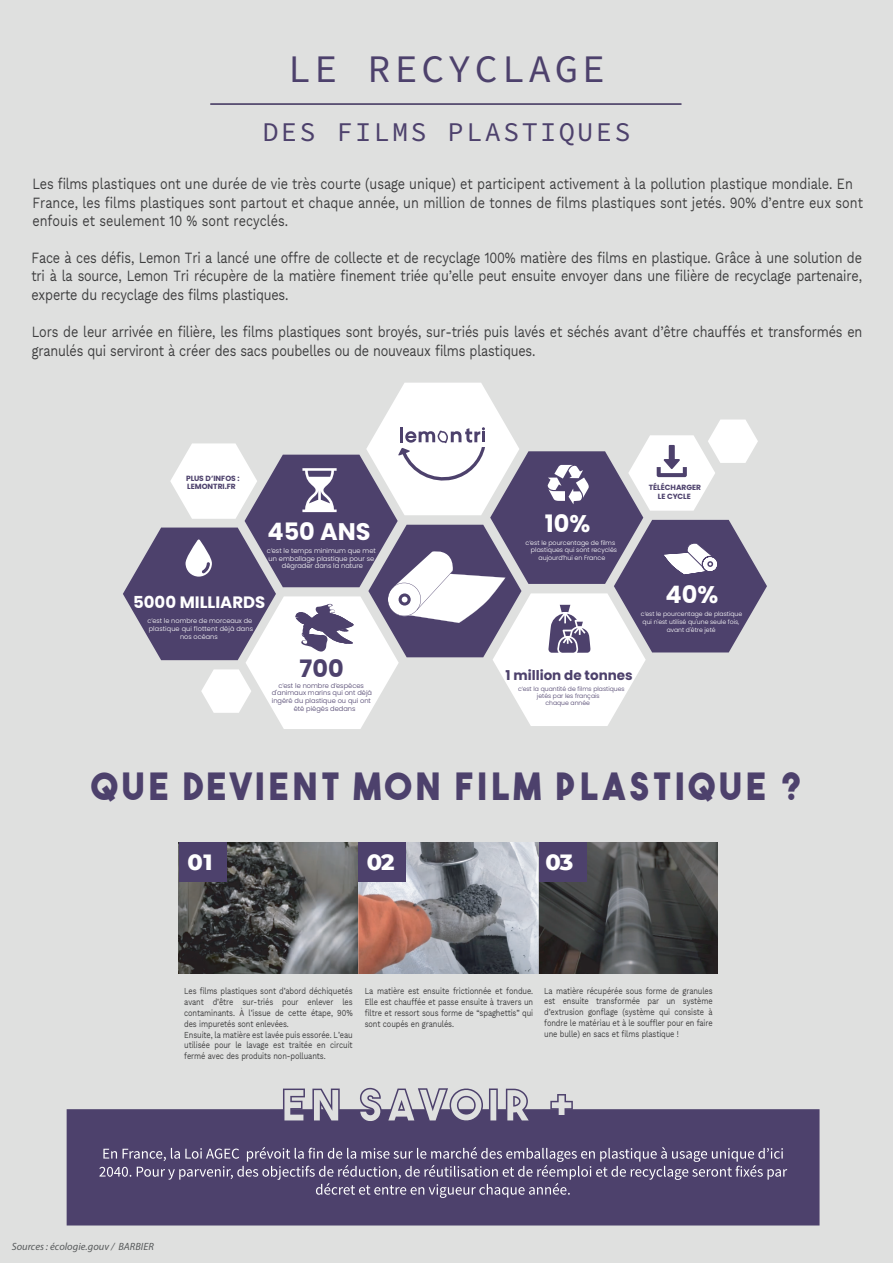
<style>
.page{position:relative;width:893px;height:1263px;background:#dfe0df}
.page>*{position:absolute;margin:0;border:0;box-sizing:border-box;transform-origin:0 0}
.t1{font:39px "Source Code Variable";letter-spacing:.085em;color:#4d416c}
.t2{font:37.5px "The Bold Font";letter-spacing:.12em;color:#4d416c;scale:.95 1}
.t3{font:27px "Source Code Variable";letter-spacing:.085em;color:#4d416c}
.t4{font:700 24px "Poppins";color:#fff}
.t5{font:700 24px "Poppins";color:#4d416c}
.t6{font:800 22.5px "Montserrat";color:#fff}
.t7{font:700 16.5px "Poppins";color:#fff}
.t8{font:15.3px/18.5px "Work Sans";letter-spacing:-.005em;color:#3e3e3f;scale:.83 1}
.t9{font:700 13.5px "Poppins";color:#4d416c}
.t10{font:italic 10.5px "Myriad Pro";letter-spacing:.005em;color:#585b5c}
.t11{font:9px/10.8px "Work Sans";letter-spacing:-.015em;color:#3e3e3f;text-align:justify;scale:.83 1}
.t12{font:700 7.5px/9px "Poppins";color:#4d416c;text-align:center}
.t13{font:300 6.6px/7.4px "Poppins";color:#fff;text-align:center}
.t14{font:300 6.6px/7.2px "Poppins";color:#4d416c;text-align:center}
.t15{font:300 6.3px "Poppins";color:#fff}
.t16{font:300 6.15px/8.1px "Poppins";color:#fff;text-align:center}
.t17{font:300 6.15px "Poppins";color:#4d416c}
</style>
<div class="page">
<img style="left:179px;top:842px;width:538px;height:131px">
<div style="left:67px;top:1109px;width:752px;height:116px;background:#4d416c"></div>
<svg style="left:283px;top:1088px;width:22px;height:34px"></svg>
<svg style="left:312px;top:1088px;width:28px;height:34px"></svg>
<svg style="left:359px;top:1088px;width:124px;height:34px"></svg>
<svg style="left:489px;top:1088px;width:9px;height:34px"></svg>
<svg style="left:506px;top:1089px;width:25px;height:33px"></svg>
<svg style="left:550px;top:1094px;width:23px;height:22px"></svg>
<svg style="left:99px;top:1147px;width:688px;height:51px;background:#645a7f"></svg>
<hr style="left:210px;top:103px;width:471px;height:2px;background:#4d416c">
<div style="left:179px;top:842px;width:48px;height:40px;background:#4d416c"></div>
<div style="left:358px;top:842px;width:48px;height:40px;background:#4d416c"></div>
<div style="left:539px;top:842px;width:48px;height:40px;background:#4d416c"></div>
<svg style="left:123px;top:383px;width:644px;height:346px"></svg>
<h1 class="t1" style="left:287px;top:40px;width:319px">LE RECYCLAGE</h1>
<h3 class="t3" style="left:262px;top:112px;width:370px">DES FILMS PLASTIQUES</h3>
<p class="t8" style="left:32px;top:174px;width:1002px">Les films plastiques ont une durée de vie très courte (usage unique) et participent activement à la pollution plastique mondiale. En<br>France, les films plastiques sont partout et chaque année, un million de tonnes de films plastiques sont jetés. 90% d’entre eux sont enfouis et seulement 10 % sont recyclés.</p>
<p class="t8" style="left:31px;top:248px;width:1002px;text-align:justify">Face à ces défis, Lemon Tri a lancé une offre de collecte et de recyclage 100% matière des films en plastique. Grâce à une solution de tri à la source, Lemon Tri récupère de la matière finement triée qu’elle peut ensuite envoyer dans une filière de recyclage partenaire, experte du recyclage des films plastiques.</p>
<p class="t8" style="left:32px;top:322px;width:1002px">Lors de leur arrivée en filière, les films plastiques sont broyés, sur-triés puis lavés et séchés avant d’être chauffés et transformés en granulés qui serviront à créer des sacs poubelles ou de nouveaux films plastiques.</p>
<p class="t12" style="left:186px;top:474px;width:55px;line-height:8.6px;text-align:left">PLUS D’INFOS :<br>LEMONTRI.FR</p>
<h3 class="t4" style="left:267px;top:517px;width:105px">450 ANS</h3>
<p class="t13" style="left:267px;top:547px;width:111px">c’est le temps minimum que met un emballage plastique pour se dégrader dans la nature</p>
<p class="t7" style="left:133px;top:593px;width:134px">5000 MILLIARDS</p>
<p class="t13" style="left:148px;top:617px;width:106px">c’est le nombre de morceaux de</p>
<p class="t13" style="left:180px;top:633px;width:39px">nos océans</p>
<p class="t13" style="left:149px;top:625px;width:106px">plastique qui flottent déjà dans</p>
<h3 class="t5" style="left:300px;top:655px;width:46px">700</h3>
<p class="t14" style="left:272px;top:682px;width:102px">c’est le nombre d’espèces d'animaux marins qui ont déjà</p>
<p class="t14" style="left:294px;top:697px;width:79px;line-height:7.8px;text-align:left;text-indent:-22px">ingéré du plastique ou qui ont été piégés dedans</p>
<h3 class="t4" style="left:545px;top:509px;width:47px">10%</h3>
<p class="t15" style="left:526px;top:539px;width:91px">c’est le pourcentage de films</p>
<p class="t15" style="left:531px;top:547px;width:88px">plastiques qui sont recyclés</p>
<p class="t15" style="left:538px;top:554px;width:68px">aujourd’hui en France</p>
<p class="t12" style="left:649px;top:483px;width:54px">TÉLÉCHARGER<br>LE CYCLE</p>
<h3 class="t4" style="left:665px;top:581px;width:54px">40%</h3>
<p class="t16" style="left:641px;top:610px;width:103px">c’est le pourcentage de plastique qui n'est utilisé qu'une seule fois, avant d'être jeté</p>
<p class="t9" style="left:505px;top:667px;width:129px">1 million de tonnes</p>
<p class="t17" style="left:518px;top:685px;width:108px">c’est la quantité de films plastiques</p>
<p class="t17" style="left:537px;top:692px;width:64px">jetés par les français</p>
<p class="t17" style="left:545px;top:699px;width:46px">chaque année</p>
<h2 class="t2" style="left:92px;top:763px;width:749px">QUE DEVIENT MON FILM PLASTIQUE ?</h2>
<h3 class="t6" style="left:187px;top:845px;width:26px">01</h3>
<h3 class="t6" style="left:367px;top:845px;width:29px">02</h3>
<h3 class="t6" style="left:545px;top:845px;width:29px">03</h3>
<p class="t11" style="left:184px;top:985px;width:204px;text-align:left">Les films plastiques sont d’abord déchiquetés avant d’être sur-triés pour enlever les contaminants. À l’issue de cette étape, 90% des impuretés sont enlevées.<br>Ensuite, la matière est lavée puis essorée. L’eau utilisée pour le lavage est traitée en circuit fermé avec des produits non-polluants.</p>
<p class="t11" style="left:365px;top:985px;width:204px">La matière est ensuite frictionnée et fondue.<br>Elle est chauffée et passe ensuite à travers un filtre et ressort sous forme de “spaghettis” qui sont coupés en granulés.</p>
<p class="t11" style="left:544px;top:985px;width:204px">La matière récupérée sous forme de granules est ensuite transformée par un système d’extrusion gonflage (système qui consiste à fondre le matériau et à le souffler pour en faire une bulle) en sacs et films plastique !</p>
<p class="t10" style="left:12px;top:1240px;width:144px">Sources : écologie.gouv / BARBIER</p>
</div>
